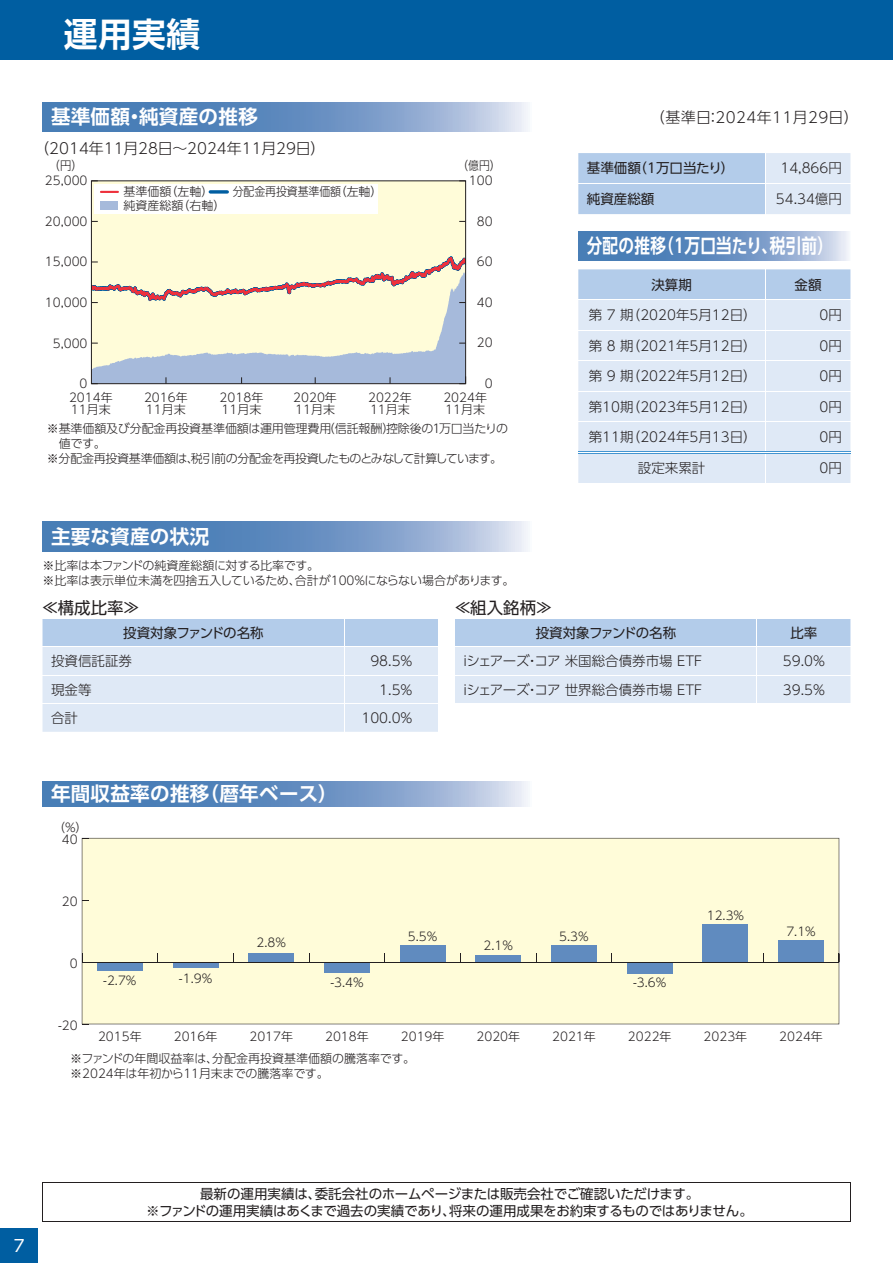
<style>
.page{position:relative;width:893px;height:1263px;background:#fff}
.page>*{position:absolute;margin:0;border:0;box-sizing:border-box;transform-origin:0 0}
.t1{font:33.75px "UD Shin Go Pro De Bold 90 pv RKSJ H";color:#fff}
.t2{font:19.5px "UD Shin Go Pro De Bold 90 pv RKSJ H";letter-spacing:.015em;color:#fff}
.t3{font:19.5px "UD Shin Go Pro De Bold 90 pv RKSJ H";letter-spacing:.015em;color:#fff;scale:.8 1}
.t4{font:16.5px "UD Shin Go Pro Regular 90 pv RKSJ H";color:#231f20}
.t5{font:16.5px "UD Shin Go Pro Regular 90 pv RKSJ H";color:#fff}
.t6{font:15px "UD Shin Go Pro Light 90 pv RKSJ H";color:#231f20}
.t7{font:15px "UD Shin Go Pro Light 90 pv RKSJ H";letter-spacing:.03em;color:#231f20}
.t8{font:13.5px "UD Shin Go Pro Light 90 pv RKSJ H";color:#231f20}
.t9{font:13.5px/16.5px "UD Shin Go Pro Regular 90 pv RKSJ H";color:#231f20;text-align:center}
.t10{font:13.5px "UD Shin Go Pro Regular 90 pv RKSJ H";letter-spacing:-.02em;color:#231f20}
.t11{font:12px/12px "UD Shin Go Pro Light 90 pv RKSJ H";color:#231f20}
.t12{font:12px/15px "UD Shin Go Pro Light 90 pv RKSJ H";letter-spacing:-.02em;color:#231f20}
.t13{font:12px "UD Shin Go Pro Light 90 pv RKSJ H";letter-spacing:-.04em;color:#231f20}
.t14{font:12px "UD Shin Go Pro Light 90 pv RKSJ H";color:#231f20;scale:.91 1}
.t15{font:12px "UD Shin Go Pro Light 90 pv RKSJ H";color:#231f20;scale:.95 1}
</style>
<div class="page">
<div style="left:0;top:0;width:893px;height:60px;background:#005ea1"></div>
<div style="left:0;top:1228px;width:38px;height:34px;background:#005ea1"></div>
<svg style="left:578px;top:153px;width:272px;height:330px;background:#d7e3f3"></svg>
<hr style="left:578px;top:451px;width:56px;height:3px;background:#fff">
<hr style="left:634px;top:451px;width:216px;height:3px;background:#fff">
<hr style="left:765px;top:153px;width:1px;height:30px;background:#fff">
<hr style="left:578px;top:183px;width:272px;height:1px;background:#fff">
<hr style="left:765px;top:184px;width:1px;height:30px;background:#fff">
<hr style="left:765px;top:269px;width:1px;height:30px;background:#fff">
<hr style="left:578px;top:451px;width:56px;height:1px;background:#4395d1">
<hr style="left:578px;top:453px;width:56px;height:1px;background:#4395d1">
<hr style="left:765px;top:451px;width:85px;height:1px;background:#4395d1">
<hr style="left:765px;top:453px;width:85px;height:1px;background:#4395d1">
<hr style="left:578px;top:299px;width:56px;height:1px;background:#fff">
<hr style="left:765px;top:299px;width:85px;height:1px;background:#fff">
<hr style="left:578px;top:330px;width:56px;height:1px;background:#fff">
<hr style="left:765px;top:330px;width:85px;height:1px;background:#fff">
<hr style="left:578px;top:360px;width:56px;height:1px;background:#fff">
<hr style="left:765px;top:360px;width:85px;height:1px;background:#fff">
<hr style="left:578px;top:391px;width:56px;height:1px;background:#fff">
<hr style="left:765px;top:391px;width:85px;height:1px;background:#fff">
<hr style="left:578px;top:421px;width:56px;height:1px;background:#fff">
<hr style="left:765px;top:421px;width:85px;height:1px;background:#fff">
<hr style="left:634px;top:299px;width:131px;height:1px;background:#fff">
<hr style="left:634px;top:330px;width:131px;height:1px;background:#fff">
<hr style="left:634px;top:360px;width:131px;height:1px;background:#fff">
<hr style="left:634px;top:391px;width:131px;height:1px;background:#fff">
<hr style="left:634px;top:421px;width:131px;height:1px;background:#fff">
<hr style="left:765px;top:300px;width:1px;height:30px;background:#fff">
<svg style="left:765px;top:331px;width:1px;height:29px"></svg>
<hr style="left:765px;top:361px;width:1px;height:30px;background:#fff">
<svg style="left:765px;top:392px;width:1px;height:91px"></svg>
<hr style="left:634px;top:451px;width:131px;height:1px;background:#4395d1">
<hr style="left:634px;top:453px;width:131px;height:1px;background:#4395d1">
<svg style="left:43px;top:619px;width:807px;height:113px"></svg>
<hr style="left:438px;top:703px;width:412px;height:1px;background:#fff">
<hr style="left:43px;top:1183px;width:808px;height:1px;background:#231f20">
<hr style="left:43px;top:1183px;width:1px;height:38px;background:#231f20">
<hr style="left:850px;top:1183px;width:1px;height:38px;background:#231f20">
<hr style="left:43px;top:1221px;width:808px;height:1px;background:#231f20">
<svg style="left:43px;top:102px;width:485px;height:30px;background:#7197c6"></svg>
<svg style="left:578px;top:231px;width:272px;height:30px;background:#7197c6"></svg>
<div style="left:91px;top:181px;width:375px;height:203px;background:#fffcd9"></div>
<svg style="left:93px;top:257px;width:371px;height:125px"></svg>
<div style="left:91px;top:181px;width:375px;height:203px;border:1px solid #231f20"></div>
<div style="left:94px;top:184px;width:284px;height:29px;background:#fff"></div>
<svg style="left:101px;top:191px;width:17px;height:2px"></svg>
<svg style="left:210px;top:190px;width:17px;height:4px"></svg>
<div style="left:101px;top:201px;width:17px;height:9px;background:#a6badb"></div>
<svg style="left:43px;top:521px;width:485px;height:30px;background:#7197c6"></svg>
<svg style="left:43px;top:781px;width:485px;height:25px;background:#7197c6"></svg>
<div style="left:82px;top:838px;width:757px;height:186px;background:#fffcd9"></div>
<svg style="left:82px;top:953px;width:6px;height:9px"></svg>
<hr style="left:82px;top:962px;width:757px;height:1px;background:#231f20">
<h1 class="t1" style="left:64px;top:21px;width:138px">運用実績</h1>
<h2 class="t2" style="left:51px;top:110px;width:208px">基準価額・純資産の推移</h2>
<p class="t6" style="left:34px;top:142px;width:293px">（2014年11月28日～2024年11月29日）</p>
<p class="t15" style="left:49px;top:161px;width:37px">（円）</p>
<p class="t15" style="left:457px;top:161px;width:48px">（億円）</p>
<p class="t11" style="left:45px;top:176px;width:44px">25,000</p>
<p class="t11" style="left:45px;top:217px;width:44px">20,000</p>
<p class="t11" style="left:45px;top:257px;width:44px">15,000</p>
<p class="t11" style="left:45px;top:298px;width:44px">10,000</p>
<p class="t11" style="left:53px;top:339px;width:36px">5,000</p>
<p class="t11" style="left:80px;top:379px;width:9px">0</p>
<p class="t11" style="left:123px;top:187px;width:92px">基準価額（左軸）</p>
<p class="t14" style="left:233px;top:187px;width:166px">分配金再投資基準価額（左軸）</p>
<p class="t11" style="left:123px;top:201px;width:104px">純資産総額（右軸）</p>
<p class="t11" style="left:469px;top:176px;width:25px">100</p>
<p class="t11" style="left:477px;top:217px;width:17px">80</p>
<p class="t11" style="left:477px;top:257px;width:17px">60</p>
<p class="t11" style="left:477px;top:298px;width:17px">40</p>
<p class="t11" style="left:477px;top:339px;width:17px">20</p>
<p class="t11" style="left:485px;top:379px;width:9px">0</p>
<p class="t11" style="left:69px;top:393px;width:45px">2014年<br>11月末</p>
<p class="t11" style="left:220px;top:393px;width:45px">2018年<br>11月末</p>
<p class="t11" style="left:144px;top:393px;width:45px">2016年<br>11月末</p>
<p class="t11" style="left:293px;top:393px;width:45px">2020年<br>11月末</p>
<p class="t11" style="left:368px;top:393px;width:45px">2022年<br>11月末</p>
<p class="t11" style="left:443px;top:393px;width:45px">2024年<br>11月末</p>
<p class="t11" style="left:47px;top:424px;width:463px">※ 基準価額及び分配金再投資基準価額は運用管理費用（信託報酬）控除後の１万口当たりの</p>
<p class="t11" style="left:59px;top:439px;width:49px">値です。</p>
<p class="t13" style="left:47px;top:453px;width:457px">※分配金再投資基準価額は、税引前の分配金を再投資したものとみなして計算しています。</p>
<h2 class="t2" style="left:51px;top:529px;width:160px">主要な資産の状況</h2>
<p class="t7" style="left:650px;top:111px;width:210px">（基準日：2024年11月29日）</p>
<p class="t9" style="left:587px;top:162px;width:149px">基準価額（1万口当たり）</p>
<p class="t8" style="left:780px;top:163px;width:63px">14,866円</p>
<p class="t9" style="left:587px;top:192px;width:69px">純資産総額</p>
<p class="t8" style="left:776px;top:194px;width:68px">54.34億円</p>
<h2 class="t3" style="left:587px;top:239px;width:309px">分配の推移（1万口当たり、税引前）</h2>
<p class="t9" style="left:651px;top:278px;width:42px">決算期</p>
<p class="t9" style="left:795px;top:278px;width:29px">金額</p>
<p class="t8" style="left:589px;top:310px;width:170px">第 7 期（2020年5月12日）</p>
<p class="t8" style="left:819px;top:310px;width:24px">0円</p>
<p class="t8" style="left:589px;top:341px;width:170px">第 8 期（2021年5月12日）</p>
<p class="t8" style="left:819px;top:341px;width:24px">0円</p>
<p class="t8" style="left:589px;top:371px;width:170px">第 9 期（2022年5月12日）</p>
<p class="t8" style="left:819px;top:371px;width:24px">0円</p>
<p class="t8" style="left:589px;top:402px;width:169px">第10期（2023年5月12日）</p>
<p class="t8" style="left:819px;top:402px;width:24px">0円</p>
<p class="t8" style="left:589px;top:432px;width:169px">第11期（2024年5月13日）</p>
<p class="t8" style="left:819px;top:432px;width:24px">0円</p>
<p class="t8" style="left:638px;top:463px;width:69px">設定来累計</p>
<p class="t8" style="left:819px;top:463px;width:24px">0円</p>
<p class="t12" style="left:43px;top:560px;width:474px">※比率は本ファンドの純資産総額に対する比率です。<br>※比率は表示単位未満を四捨五入しているため、合計が100％にならない場合があります。</p>
<h3 class="t4" style="left:42px;top:602px;width:99px">≪構成比率≫</h3>
<h3 class="t4" style="left:454px;top:602px;width:99px">≪組入銘柄≫</h3>
<p class="t10" style="left:123px;top:628px;width:142px">投資対象ファンドの名称</p>
<p class="t10" style="left:536px;top:628px;width:142px">投資対象ファンドの名称</p>
<p class="t9" style="left:790px;top:627px;width:28px">比率</p>
<p class="t8" style="left:51px;top:656px;width:83px">投資信託証券</p>
<p class="t8" style="left:370px;top:656px;width:44px">98.5%</p>
<p class="t8" style="left:463px;top:656px;width:240px">iシェアーズ・コア 米国総合債券市場 ETF</p>
<p class="t8" style="left:783px;top:656px;width:44px">59.0%</p>
<p class="t8" style="left:51px;top:684px;width:42px">現金等</p>
<p class="t8" style="left:379px;top:684px;width:35px">1.5%</p>
<p class="t8" style="left:463px;top:684px;width:240px">iシェアーズ・コア 世界総合債券市場 ETF</p>
<p class="t8" style="left:783px;top:684px;width:44px">39.5%</p>
<p class="t8" style="left:51px;top:713px;width:29px">合計</p>
<p class="t8" style="left:361px;top:713px;width:52px">100.0%</p>
<h2 class="t2" style="left:51px;top:786px;width:288px">年間収益率の推移（暦年ベース）</h2>
<p class="t11" style="left:53px;top:823px;width:36px;line-height:12.5px;text-align:center">（%）<br>40</p>
<p class="t11" style="left:62px;top:897px;width:17px">20</p>
<p class="t11" style="left:70px;top:959px;width:9px">0</p>
<p class="t11" style="left:58px;top:1021px;width:21px">-20</p>
<p class="t11" style="left:103px;top:976px;width:35px">-2.7%</p>
<p class="t11" style="left:179px;top:974px;width:35px">-1.9%</p>
<p class="t11" style="left:257px;top:938px;width:31px">2.8%</p>
<p class="t11" style="left:330px;top:978px;width:35px">-3.4%</p>
<p class="t11" style="left:408px;top:932px;width:31px">5.5%</p>
<p class="t11" style="left:484px;top:941px;width:31px">2.1%</p>
<p class="t11" style="left:559px;top:932px;width:31px">5.3%</p>
<p class="t11" style="left:633px;top:978px;width:35px">-3.6%</p>
<p class="t11" style="left:707px;top:911px;width:39px">12.3%</p>
<p class="t11" style="left:786px;top:927px;width:31px">7.1%</p>
<p class="t11" style="left:98px;top:1032px;width:45px">2015年</p>
<p class="t11" style="left:249px;top:1032px;width:45px">2017年</p>
<p class="t11" style="left:628px;top:1032px;width:45px">2022年</p>
<p class="t11" style="left:779px;top:1032px;width:45px">2024年</p>
<p class="t11" style="left:174px;top:1032px;width:45px">2016年</p>
<p class="t11" style="left:325px;top:1032px;width:45px">2018年</p>
<p class="t11" style="left:401px;top:1032px;width:45px">2019年</p>
<p class="t11" style="left:476px;top:1032px;width:45px">2020年</p>
<p class="t11" style="left:552px;top:1032px;width:45px">2021年</p>
<p class="t11" style="left:704px;top:1032px;width:45px">2023年</p>
<p class="t11" style="left:70px;top:1052px;width:347px;line-height:15px">※ファンドの年間収益率は、分配金再投資基準価額の騰落率です。※2024年は年初から11月末までの騰落率です。</p>
<h3 class="t5" style="left:14px;top:1239px;width:12px">7</h3>
<p class="t9" style="left:146px;top:1187px;width:608px">最新の運用実績は、委託会社のホームページまたは販売会社でご確認いただけます。<br>※ファンドの運用実績はあくまで過去の実績であり、将来の運用成果をお約束するものではありません。</p>
</div>
